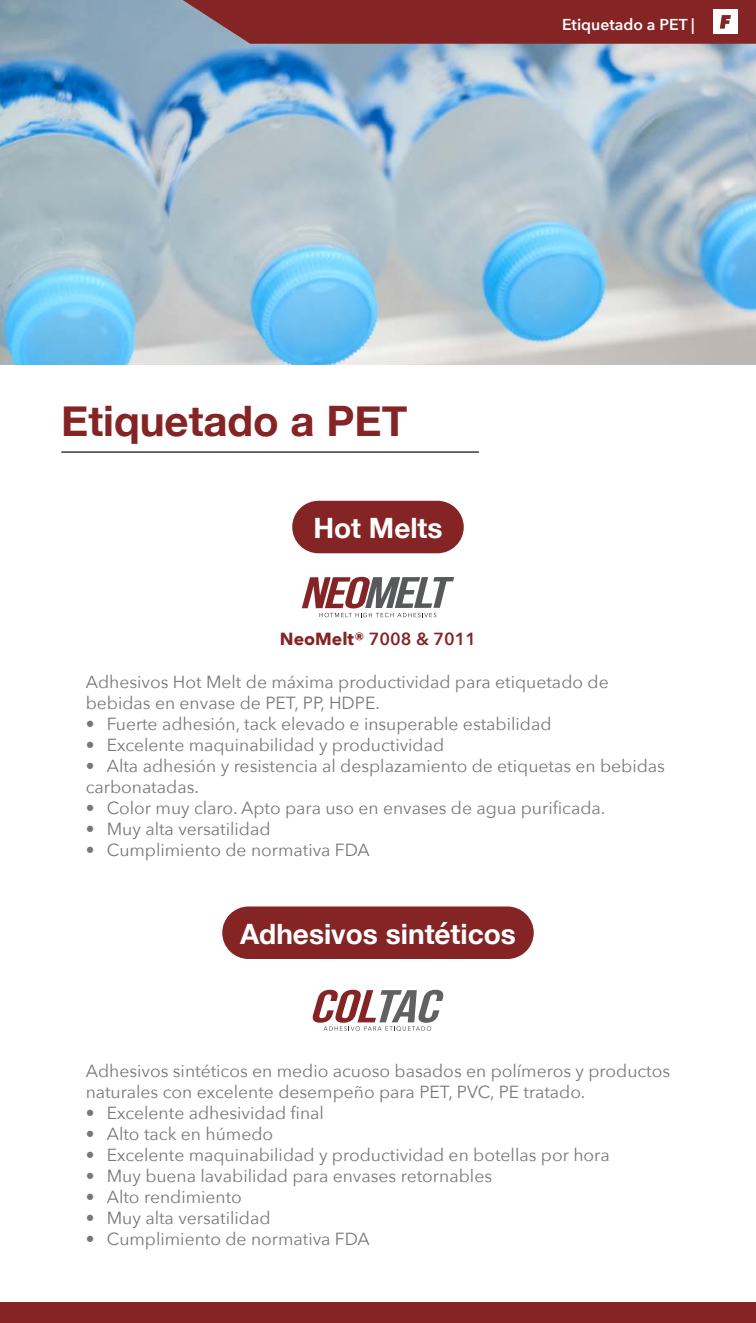
<style>
.page{position:relative;width:756px;height:1323px;background:#fff}
.page>*{position:absolute;margin:0;border:0;box-sizing:border-box;transform-origin:0 0}
.Titular_01{font:700 42px "Helvetica Neue";color:#842425}
.Titular_01-2{font:700 28px "Helvetica Neue";color:#fff}
.Cuerpo_de_texto_01__NORMAL{font:17.5px/21px "Avenir Next";color:#787878}
.Subtitular_01{font:600 17.5px "Avenir Next";color:#842425}
.Texto_MARCADOR{font:600 15.75px "Avenir Next";color:#fff}
.s1{font-weight:700}
</style>
<div class="page">
<img style="left:0;top:0;width:756px;height:365px">
<div style="left:0;top:1302px;width:756px;height:21px;background:#842425"></div>
<svg style="left:169px;top:0;width:587px;height:44px;background:#873436"></svg>
<div style="left:292px;top:501px;width:172px;height:52px;background:#842425;border-radius:26px"></div>
<div style="left:222px;top:906px;width:312px;height:53px;background:#842425;border-radius:26px"></div>
<hr style="left:61px;top:451px;width:418px;height:2px;background:#58595b">
<svg style="left:302px;top:577px;width:152px;height:40px"></svg>
<svg style="left:312px;top:990px;width:132px;height:41px"></svg>
<p class="Texto_MARCADOR" style="left:562px;top:11px;width:134px">Etiquetado a PET |</p>
<p class="Titular_01" style="left:61px;top:389px;width:348px">Etiquetado a PET</p>
<p class="Titular_01-2" style="left:313px;top:506px;width:131px">Hot Melts</p>
<p class="Subtitular_01" style="left:280px;top:624px;width:198px"><span class="s1">NeoMelt®</span> 7008 &amp; 7011</p>
<p class="Cuerpo_de_texto_01__NORMAL" style="left:86px;top:671px;width:524px">Adhesivos Hot Melt de máxima productividad para etiquetado de bebidas en envase de PET, PP, HDPE.</p>
<p class="Cuerpo_de_texto_01__NORMAL" style="left:86px;top:713px;width:467px">• Fuerte adhesión, tack elevado e insuperable estabilidad</p>
<p class="Cuerpo_de_texto_01__NORMAL" style="left:86px;top:734px;width:360px">• Excelente maquinabilidad y productividad</p>
<p class="Cuerpo_de_texto_01__NORMAL" style="left:86px;top:755px;width:581px">• Alta adhesión y resistencia al desplazamiento de etiquetas en bebidas carbonatadas.</p>
<p class="Cuerpo_de_texto_01__NORMAL" style="left:86px;top:797px;width:521px">• Color muy claro. Apto para uso en envases de agua purificada.</p>
<p class="Cuerpo_de_texto_01__NORMAL" style="left:86px;top:818px;width:186px">• Muy alta versatilidad</p>
<p class="Cuerpo_de_texto_01__NORMAL" style="left:86px;top:839px;width:286px">• Cumplimiento de normativa FDA</p>
<p class="Titular_01-2" style="left:240px;top:912px;width:277px">Adhesivos sintéticos</p>
<p class="Cuerpo_de_texto_01__NORMAL" style="left:86px;top:1060px;width:586px">Adhesivos sintéticos en medio acuoso basados en polímeros y productos naturales con excelente desempeño para PET, PVC, PE tratado.</p>
<p class="Cuerpo_de_texto_01__NORMAL" style="left:86px;top:1101px;width:240px">• Excelente adhesividad final</p>
<p class="Cuerpo_de_texto_01__NORMAL" style="left:86px;top:1122px;width:189px">• Alto tack en húmedo</p>
<p class="Cuerpo_de_texto_01__NORMAL" style="left:86px;top:1143px;width:525px">• Excelente maquinabilidad y productividad en botellas por hora</p>
<p class="Cuerpo_de_texto_01__NORMAL" style="left:86px;top:1164px;width:408px">• Muy buena lavabilidad para envases retornables</p>
<p class="Cuerpo_de_texto_01__NORMAL" style="left:86px;top:1185px;width:158px">• Alto rendimiento</p>
<p class="Cuerpo_de_texto_01__NORMAL" style="left:86px;top:1206px;width:186px">• Muy alta versatilidad</p>
<p class="Cuerpo_de_texto_01__NORMAL" style="left:86px;top:1227px;width:286px">• Cumplimiento de normativa FDA</p>
</div>
